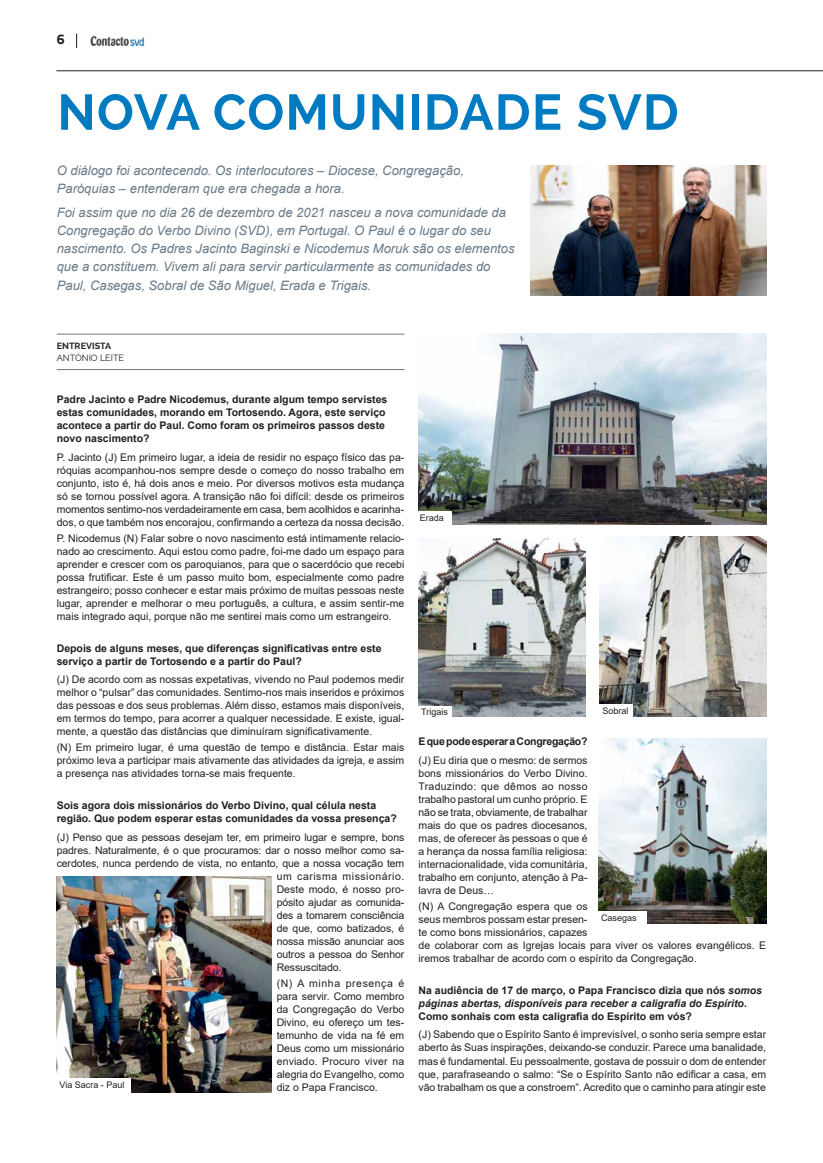
<style>
.page{position:relative;width:823px;height:1163px;background:#fff}
.page>*{position:absolute;margin:0;border:0;box-sizing:border-box;transform-origin:0 0}
.t1{font:700 50px "Raleway";letter-spacing:.025em;color:#007bc1}
.t2{font:700 14px "Titillium";color:#231f20}
.t3{font:italic 13px/18px "Arial";color:#697a87}
.t4{font:10.5px/13px "Arial";color:#231f20;text-align:justify}
.t5{font:700 10.5px/13px "Arial";color:#231f20}
.t6{font:700 10.5px "Arial";letter-spacing:-.025em;color:#231f20}
.t7{font:10.5px "Arial";letter-spacing:.05em;color:#231f20}
.t8{font:9px "Arial";color:#231f20}
.t9{font:9px "Raleway";color:#231f20}
.t10{font:700 9px "Raleway";color:#231f20}
.s1{font-style:italic}
</style>
<div class="page">
<svg style="left:76px;top:34px;width:1px;height:14px"></svg>
<img style="left:91px;top:36px;width:53px;height:11px">
<hr style="left:56px;top:71px;width:766px;height:1px;background:#231f20">
<hr style="left:57px;top:334px;width:347px;height:1px;background:#697a87">
<hr style="left:57px;top:369px;width:347px;height:1px;background:#697a87">
<img style="left:530px;top:166px;width:235px;height:129px">
<img style="left:598px;top:738px;width:167px;height:185px">
<img style="left:57px;top:876px;width:214px;height:215px">
<img style="left:599px;top:536px;width:166px;height:180px">
<img style="left:418px;top:538px;width:167px;height:178px">
<div style="left:57px;top:1078px;width:73px;height:16px;background:#fff"></div>
<div style="left:598px;top:911px;width:48px;height:14px;background:#fff"></div>
<div style="left:599px;top:704px;width:33px;height:15px;background:#fff"></div>
<div style="left:418px;top:705px;width:33px;height:14px;background:#fff"></div>
<img style="left:418px;top:334px;width:347px;height:190px">
<div style="left:417px;top:511px;width:34px;height:14px;background:#fff"></div>
<h2 class="t2" style="left:57px;top:28px;width:9px">6</h2>
<h1 class="t1" style="left:57px;top:84px;width:622px">NOVA COMUNIDADE SVD</h1>
<p class="t3" style="left:57px;top:162px;width:408px">O diálogo foi acontecendo. Os interlocutores – Diocese, Congregação,<br>Paróquias – entenderam que era chegada a hora.</p>
<p class="t3" style="left:57px;top:204px;width:459px">Foi assim que no dia 26 de dezembro de 2021 nasceu a nova comunidade da Congregação do Verbo Divino (SVD), em Portugal. O Paul é o lugar do seu nascimento. Os Padres Jacinto Baginski e Nicodemus Moruk são os elementos que a constituem. Vivem ali para servir particularmente as comunidades do Paul, Casegas, Sobral de São Miguel, Erada e Trigais.</p>
<p class="t10" style="left:57px;top:341px;width:56px">ENTREVISTA</p>
<p class="t9" style="left:57px;top:353px;width:69px">ANTÓNIO LEITE</p>
<p class="t5" style="left:57px;top:393px;width:332px">Padre Jacinto e Padre Nicodemus, durante algum tempo servistes estas comunidades, morando em Tortosendo. Agora, este serviço acontece a partir do Paul. Como foram os primeiros passos deste novo nascimento?</p>
<p class="t4" style="left:57px;top:450px;width:349px">P. Jacinto (J) Em primeiro lugar, a ideia de residir no espaço físico das pa&shy;róquias acompanhou-nos sempre desde o começo do nosso trabalho em conjunto, isto é, há dois anos e meio. Por diversos motivos esta mudança só se tornou possível agora. A transição não foi difícil: desde os primeiros momentos sentimo-nos verdadeiramente em casa, bem acolhidos e acarinha&shy;dos, o que também nos encorajou, confirmando a certeza da nossa decisão.</p>
<p class="t4" style="left:57px;top:531px;width:349px">P. Nicodemus (N) Falar sobre o novo nascimento está intimamente relacio&shy;nado ao crescimento. Aqui estou como padre, foi-me dado um espaço para aprender e crescer com os paroquianos, para que o sacerdócio que recebi possa frutificar. Este é um passo muito bom, especialmente como padre estrangeiro; posso conhecer e estar mais próximo de muitas pessoas neste lugar, aprender e melhorar o meu português, a cultura, e assim sentir-me mais integrado aqui, porque não me sentirei mais como um estrangeiro.</p>
<p class="t5" style="left:57px;top:641px;width:326px">Depois de alguns meses, que diferenças significativas entre este serviço a partir de Tortosendo e a partir do Paul?</p>
<p class="t4" style="left:57px;top:673px;width:349px">(J) De acordo com as nossas expetativas, vivendo no Paul podemos medir melhor o “pulsar” das comunidades. Sentimo-nos mais inseridos e próximos das pessoas e dos seus problemas. Além disso, estamos mais disponíveis, em termos do tempo, para acorrer a qualquer necessidade. E existe, igual&shy;mente, a questão das distâncias que diminuíram significativamente.</p>
<p class="t4" style="left:57px;top:740px;width:349px">(N) Em primeiro lugar, é uma questão de tempo e distância. Estar mais próximo leva a participar mais ativamente das atividades da igreja, e assim a presença nas atividades torna-se mais frequente.</p>
<p class="t5" style="left:57px;top:798px;width:341px">Sois agora dois missionários do Verbo Divino, qual célula nesta região. Que podem esperar estas comunidades da vossa presença?</p>
<p class="t4" style="left:57px;top:830px;width:349px">(J) Penso que as pessoas desejam ter, em primeiro lugar e sempre, bons</p>
<p class="t4" style="left:57px;top:843px;width:349px">padres. Naturalmente, é o que procuramos: dar o nosso melhor como sa-</p>
<p class="t4" style="left:57px;top:856px;width:349px">cerdotes, nunca perdendo de vista, no entanto, que a nossa vocação tem</p>
<p class="t7" style="left:276px;top:868px;width:129px">um carisma missionário.</p>
<p class="t4" style="left:276px;top:882px;width:129px">Deste modo, é nosso pro-</p>
<p class="t4" style="left:276px;top:895px;width:129px">pósito ajudar as comunida-</p>
<p class="t4" style="left:276px;top:908px;width:129px">des a tomarem consciência</p>
<p class="t4" style="left:276px;top:921px;width:129px">de que, como batizados, é</p>
<p class="t4" style="left:276px;top:934px;width:129px">nossa missão anunciar aos</p>
<p class="t4" style="left:276px;top:947px;width:129px">outros a pessoa do Senhor</p>
<p class="t4" style="left:276px;top:960px;width:66px">Ressuscitado.</p>
<p class="t4" style="left:276px;top:976px;width:129px">(N) A minha presença é para servir. Como membro da Congregação do Verbo Divino, eu ofereço um tes&shy;temunho de vida na fé em Deus como um missionário enviado. Procuro viver na alegria do Evangelho, como diz o Papa Francisco.</p>
<p class="t8" style="left:60px;top:1078px;width:66px">Via Sacra - Paul</p>
<p class="t8" style="left:419px;top:511px;width:26px">Erada</p>
<p class="t8" style="left:421px;top:705px;width:28px">Trigais</p>
<p class="t8" style="left:602px;top:704px;width:28px">Sobral</p>
<p class="t6" style="left:418px;top:734px;width:170px">E que pode esperar a Congregação?</p>
<p class="t4" style="left:418px;top:753px;width:170px">(J) Eu diria que o mesmo: de sermos bons missionários do Verbo Divino.<br>Traduzindo: que dêmos ao nosso trabalho pastoral um cunho próprio. E não se trata, obviamente, de trabalhar mais do que os padres diocesanos, mas, de oferecer às pessoas o que é a herança da nossa família religiosa: internacionalidade, vida comunitária, trabalho em conjunto, atenção à Pa&shy;lavra de Deus…</p>
<p class="t4" style="left:418px;top:899px;width:349px;text-align:left">(N) A Congregação espera que os<br>seus membros possam estar presen-<br>te como bons missionários, capazes<br>de colaborar com as Igrejas locais para viver os valores evangélicos. E iremos trabalhar de acordo com o espírito da Congregação.</p>
<p class="t5" style="left:418px;top:983px;width:345px">Na audiência de 17 de março, o Papa Francisco dizia que nós <span class="s1">somos páginas abertas, disponíveis para receber a caligrafia do Espírito</span>.<br>Como sonhais com esta caligrafia do Espírito em vós?</p>
<p class="t4" style="left:418px;top:1028px;width:349px">(J) Sabendo que o Espírito Santo é imprevisível, o sonho seria sempre estar aberto às Suas inspirações, deixando-se conduzir. Parece uma banalidade, mas é fundamental. Eu pessoalmente, gostava de possuir o dom de entender que, parafraseando o salmo: “Se o Espírito Santo não edificar a casa, em vão trabalham os que a constroem”. Acredito que o caminho para atingir este</p>
<p class="t8" style="left:600px;top:911px;width:37px">Casegas</p>
</div>
